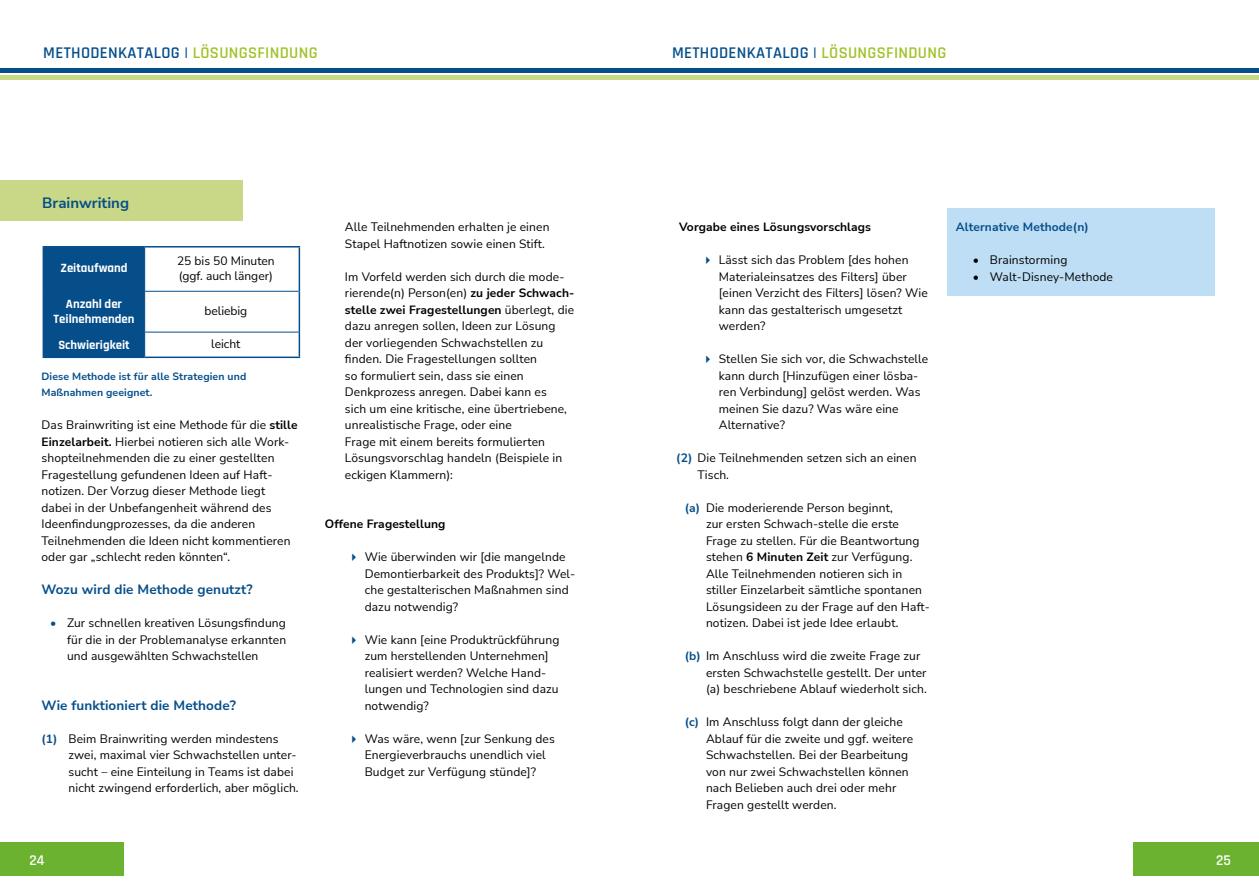
<style>
.page{position:relative;width:1259px;height:893px;background:#fff}
.page>*{position:absolute;margin:0;border:0;box-sizing:border-box;transform-origin:0 0}
.t1{font:600 16.5px "Rajdhani";letter-spacing:.02em;color:#054e8a}
.Einf__Abs{font:700 15px "Nunito Sans";color:#054e8a}
.t2{font:600 15px "Rajdhani";color:#fff}
.t3{font:700 13.5px "Nunito Sans";letter-spacing:.01em;color:#054e8a}
.t4{font:700 12.75px/15px "Rajdhani";color:#fff;text-align:center}
.t5{font:12px/16.5px "Nunito Sans";letter-spacing:.01em;color:#000}
.t6{font:700 12px "Nunito Sans";letter-spacing:.01em;color:#000}
.t7{font:700 12px "Nunito Sans";letter-spacing:.01em;color:#054e8a}
.t8{font:700 10.5px/16.5px "Nunito Sans";letter-spacing:.01em;color:#054e8a}
.s1{color:#a0c228}
.s2{font-weight:700}
.s3{font-weight:700;color:#054e8a}
</style>
<div class="page">
<div style="left:0;top:843px;width:124px;height:33px;background:#6ab22f"></div>
<div style="left:1134px;top:843px;width:125px;height:33px;background:#6ab22f"></div>
<div style="left:946px;top:208px;width:268px;height:87px;background:#bedef5"></div>
<div style="left:0;top:181px;width:243px;height:40px;background:#c9d886"></div>
<hr style="left:145px;top:291px;width:154px;height:1px;background:#054e8a">
<hr style="left:145px;top:332px;width:154px;height:1px;background:#054e8a">
<hr style="left:43px;top:246px;width:102px;height:2px;background:#054e8a">
<hr style="left:43px;top:357px;width:102px;height:1px;background:#054e8a">
<hr style="left:145px;top:246px;width:155px;height:2px;background:#054e8a">
<hr style="left:299px;top:248px;width:1px;height:43px;background:#054e8a">
<hr style="left:299px;top:291px;width:1px;height:41px;background:#054e8a">
<svg style="left:299px;top:332px;width:1px;height:25px"></svg>
<hr style="left:145px;top:357px;width:155px;height:1px;background:#054e8a">
<div style="left:43px;top:247px;width:102px;height:110px;background:#054e8a"></div>
<hr style="left:0;top:76px;width:1259px;height:4px;background:#c9d886">
<hr style="left:0;top:69px;width:1259px;height:4px;background:#054e8a">
<h1 class="t1" style="left:43px;top:43px;width:276px">METHODENKATALOG | <span class="s1">LÖSUNGSFINDUNG</span></h1>
<h1 class="t1" style="left:672px;top:43px;width:276px">METHODENKATALOG | <span class="s1">LÖSUNGSFINDUNG</span></h1>
<p class="Einf__Abs" style="left:42px;top:193px;width:88px">Brainwriting</p>
<p class="t4" style="left:60px;top:261px;width:69px">Zeitaufwand</p>
<p class="t5" style="left:177px;top:253px;width:99px;line-height:15px">25 bis 50 Minuten (ggf. auch länger)</p>
<p class="t4" style="left:54px;top:297px;width:82px">Anzahl der<br>Teilnehmenden</p>
<p class="t5" style="left:204px;top:302px;width:44px">beliebig</p>
<p class="t4" style="left:58px;top:338px;width:73px">Schwierigkeit</p>
<p class="t5" style="left:211px;top:335px;width:31px">leicht</p>
<p class="t8" style="left:42px;top:367px;width:206px">Diese Methode ist für alle Strategien und<br>Maßnahmen geeignet.</p>
<p class="t5" style="left:42px;top:416px;width:258px">Das Brainwriting ist eine Methode für die <span class="s2">stille Einzelarbeit.</span> Hierbei notieren sich alle Work&shy;shopteilnehmenden die zu einer gestellten Fragestellung gefundenen Ideen auf Haft&shy;notizen. Der Vorzug dieser Methode liegt dabei in der Unbefangenheit während des Ideenfindungprozesses, da die anderen Teilnehmenden die Ideen nicht kommentieren oder gar „schlecht reden könnten“.</p>
<h4 class="t3" style="left:42px;top:580px;width:213px">Wozu wird die Methode genutzt?</h4>
<p class="t5" style="left:67px;top:614px;width:221px;text-align:justify;text-indent:-17px"><span class="s3">•</span> Zur schnellen kreativen Lösungsfindung für die in der Problemanalyse erkannten und ausgewählten Schwachstellen</p>
<h4 class="t3" style="left:42px;top:695px;width:196px">Wie funktioniert die Methode?</h4>
<p class="t5" style="left:69px;top:730px;width:232px;text-indent:-27px"><span class="s3">(1)</span> Beim Brainwriting werden mindestens zwei, maximal vier Schwachstellen unter&shy;sucht – eine Einteilung in Teams ist dabei nicht zwingend erforderlich, aber möglich.</p>
<p class="t5" style="left:345px;top:218px;width:206px">Alle Teilnehmenden erhalten je einen<br>Stapel Haftnotizen sowie einen Stift.</p>
<p class="t5" style="left:345px;top:268px;width:231px">Im Vorfeld werden sich durch die mode&shy;rierende(n) Person(en) <span class="s2">zu jeder Schwach&shy;stelle zwei Fragestellungen</span> überlegt, die dazu anregen sollen, Ideen zur Lösung der vorliegenden Schwachstellen zu finden. Die Fragestellungen sollten<br>so formuliert sein, dass sie einen Denkprozess anregen. Dabei kann es<br>sich um eine kritische, eine übertriebene, unrealistische Frage, oder eine<br>Frage mit einem bereits formulierten Lösungsvorschlag handeln (Beispiele in eckigen Klammern):</p>
<h2 class="t6" style="left:325px;top:515px;width:122px">Offene Fragestellung</h2>
<p class="t5" style="left:365px;top:548px;width:212px">Wie überwinden wir [die mangelnde<br>Demontierbarkeit des Produkts]? Wel&shy;che gestalterischen Maßnahmen sind dazu notwendig?</p>
<p class="t5" style="left:365px;top:631px;width:196px">Wie kann [eine Produktrückführung zum herstellenden Unternehmen] realisiert werden? Welche Hand&shy;lungen und Technologien sind dazu notwendig?</p>
<p class="t5" style="left:365px;top:730px;width:192px">Was wäre, wenn [zur Senkung des<br>Energieverbrauchs unendlich viel<br>Budget zur Verfügung stünde]?</p>
<p class="t6" style="left:679px;top:218px;width:194px">Vorgabe eines Lösungsvorschlags</p>
<p class="t5" style="left:719px;top:251px;width:210px">Lässt sich das Problem [des hohen<br>Materialeinsatzes des Filters] über [einen Verzicht des Filters] lösen? Wie kann das gestalterisch umgesetzt werden?</p>
<p class="t5" style="left:719px;top:350px;width:211px">Stellen Sie sich vor, die Schwachstelle kann durch [Hinzufügen einer lösba&shy;ren Verbindung] gelöst werden. Was meinen Sie dazu? Was wäre eine<br>Alternative?</p>
<p class="t5" style="left:697px;top:449px;width:220px;text-indent:-21px"><span class="s3">(2)</span> Die Teilnehmenden setzen sich an einen<br>Tisch.</p>
<p class="t5" style="left:706px;top:499px;width:225px;text-indent:-21px"><span class="s3">(a)</span> Die moderierende Person beginnt,<br>zur ersten Schwach-stelle die erste Frage zu stellen. Für die Beantwortung stehen <span class="s2">6 Minuten Zeit</span> zur Verfügung.<br>Alle Teilnehmenden notieren sich in stiller Einzelarbeit sämtliche spontanen Lösungsideen zu der Frage auf den Haft&shy;notizen. Dabei ist jede Idee erlaubt.</p>
<p class="t5" style="left:706px;top:647px;width:222px;text-indent:-21px"><span class="s3">(b)</span> Im Anschluss wird die zweite Frage zur ersten Schwachstelle gestellt. Der unter (a) beschriebene Ablauf wiederholt sich.</p>
<p class="t5" style="left:706px;top:713px;width:209px;text-indent:-21px"><span class="s3">(c)</span> Im Anschluss folgt dann der gleiche Ablauf für die zweite und ggf. weitere Schwachstellen. Bei der Bearbeitung von nur zwei Schwachstellen können nach Belieben auch drei oder mehr Fragen gestellt werden.</p>
<p class="t7" style="left:956px;top:218px;width:134px">Alternative Methode(n)</p>
<p class="t5" style="left:973px;top:251px;width:96px">• Brainstorming</p>
<p class="t5" style="left:973px;top:268px;width:141px">• Walt-Disney-Methode</p>
<p class="t2" style="left:29px;top:851px;width:17px">24</p>
<p class="t2" style="left:1216px;top:851px;width:16px">25</p>
</div>
